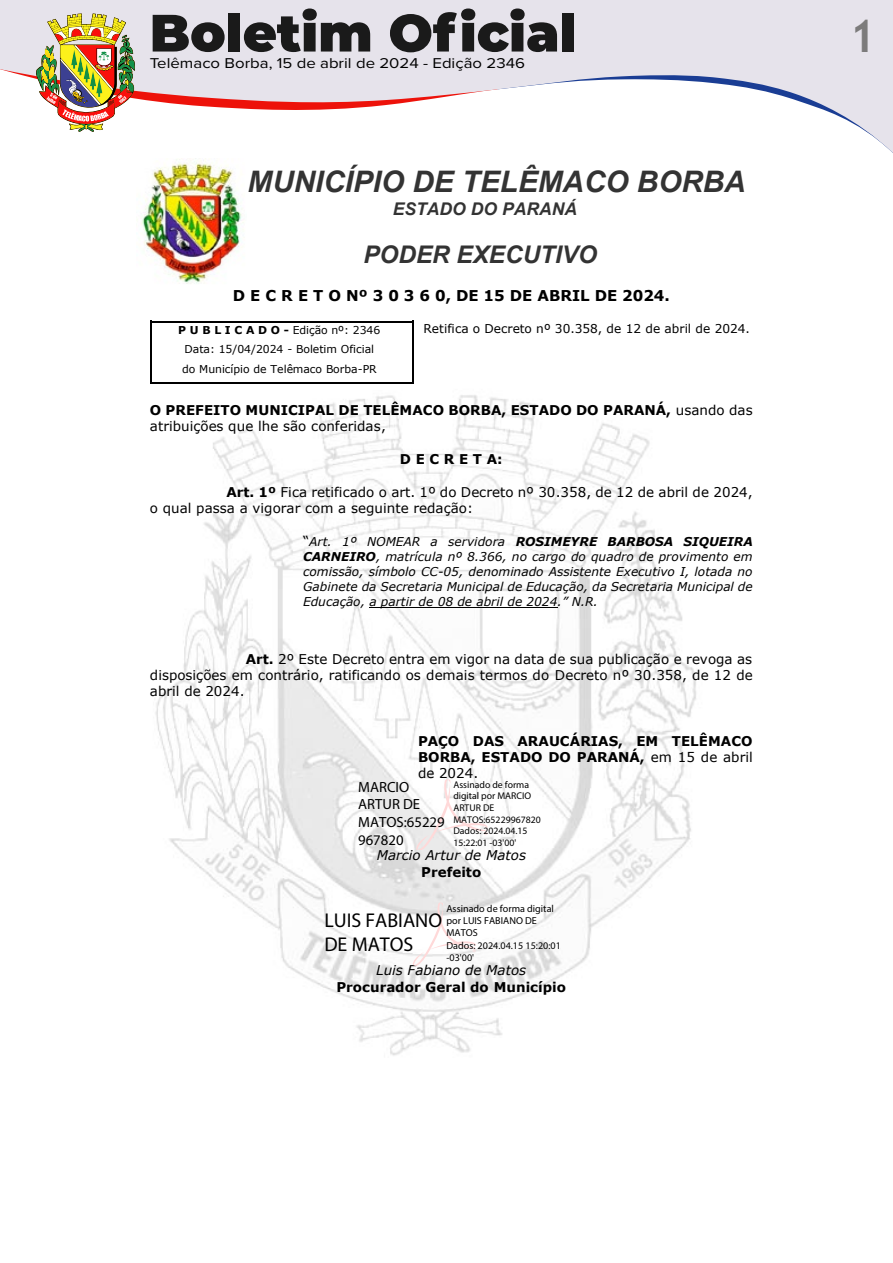
<style>
.page{position:relative;width:893px;height:1263px;background:#fff}
.page>*{position:absolute;margin:0;border:0;box-sizing:border-box;transform-origin:0 0}
.t1{font:700 45px "Trebuchet MS";color:#7c7b7b}
.t2{font:italic 700 29.7px "Arial";color:#333}
.t3{font:italic 700 24.3px "Arial";color:#333}
.t4{font:19.95px/24px "Myriad Pro";color:#000}
.t5{font:italic 700 17.55px "Arial";color:#333}
.t6{font:700 14.85px "Verdana";letter-spacing:-.005em;color:#000}
.t7{font:14.7px "Proxima Nova";color:#000;scale:1.14 1}
.t8{font:14.7px/17.7px "Myriad Pro";color:#000}
.t9{font:13.5px/16.4px "Verdana";color:#000}
.t10{font:700 13.5px/16.4px "Verdana";color:#000}
.t11{font:italic 13.5px "Verdana";color:#000}
.t12{font:italic 12.15px/14.9px "Verdana";color:#000;text-align:justify}
.t13{font:12.15px "Verdana";color:#000}
.t14{font:10.8px/19.6px "Verdana";letter-spacing:-.005em;color:#000;text-align:center}
.t15{font:10.2px/12.1px "Myriad Pro";color:#000}
.t16{font:9.75px/11.7px "Myriad Pro";color:#000}
.s1{font-weight:700}
.s2{font-weight:400}
.s3{font-style:normal;font-size:13.5px}
</style>
<div class="page">
<div style="left:0;top:0;width:893px;height:9px;background:#e6e3eb"></div>
<svg style="left:0;top:9px;width:893px;height:144px"></svg>
<img style="left:141px;top:158px;width:103px;height:126px">
<img style="left:155px;top:395px;width:541px;height:661px">
<hr style="left:369px;top:607px;width:189px;height:1px;background:#000">
<hr style="left:152px;top:321px;width:260px;height:1px;background:#000">
<hr style="left:150px;top:323px;width:2px;height:59px;background:#000">
<hr style="left:152px;top:382px;width:260px;height:2px;background:#000">
<hr style="left:412px;top:323px;width:2px;height:59px;background:#000">
<svg style="left:413px;top:902px;width:63px;height:63px"></svg>
<svg style="left:416px;top:779px;width:71px;height:71px"></svg>
<p class="t7" style="left:150px;top:53px;width:331px">Telêmaco Borba, 15 de abril de 2024 - Edição 2346</p>
<h2 class="t2" style="left:248px;top:162px;width:499px">MUNICÍPIO DE TELÊMACO BORBA</h2>
<h3 class="t5" style="left:393px;top:197px;width:186px">ESTADO DO PARANÁ</h3>
<h3 class="t3" style="left:363px;top:238px;width:235px">PODER EXECUTIVO</h3>
<p class="t6" style="left:233px;top:285px;width:438px">D E C R E T O Nº 3 0 3 6 0, DE 15 DE ABRIL DE 2024.</p>
<p class="t13" style="left:423px;top:320px;width:328px">Retifica o Decreto nº 30.358, de 12 de abril de 2024.</p>
<p class="t14" style="left:178px;top:320px;width:204px"><span class="s1">P U B L I C A D O -</span> Edição nº: 2346<br>Data: 15/04/2024 - Boletim Oficial do Município de Telêmaco Borba-PR</p>
<p class="t10" style="left:150px;top:402px;width:604px">O PREFEITO MUNICIPAL DE TELÊMACO BORBA, ESTADO DO PARANÁ, <span class="s2">usando das atribuições que lhe são conferidas,</span></p>
<p class="t10" style="left:400px;top:451px;width:104px">D E C R E T A:</p>
<p class="t9" style="left:150px;top:484px;width:604px;text-indent:76px"><span class="s1">Art. 1º</span> Fica retificado o art. 1º do Decreto nº 30.358, de 12 de abril de 2024, o qual passa a vigorar com a seguinte redação:</p>
<p class="t12" style="left:303px;top:534px;width:451px"><span class="s3">“</span>Art. 1º NOMEAR a servidora <span class="s1">ROSIMEYRE BARBOSA SIQUEIRA CARNEIRO</span>, matrícula nº 8.366, no cargo do quadro de provimento em comissão, símbolo CC-05, denominado Assistente Executivo I, lotada no Gabinete da Secretaria Municipal de Educação, da Secretaria Municipal de Educação, a partir de 08 de abril de 2024.” N.R.</p>
<p class="t9" style="left:150px;top:650px;width:604px;text-align:justify;text-indent:96px"><span class="s1">Art.</span> 2º Este Decreto entra em vigor na data de sua publicação e revoga as disposições em contrário, ratificando os demais termos do Decreto nº 30.358, de 12 de abril de 2024.</p>
<p class="t10" style="left:418px;top:732px;width:336px;text-align:justify">PAÇO DAS ARAUCÁRIAS, EM TELÊMACO BORBA, ESTADO DO PARANÁ, <span class="s2">em 15 de abril de 2024.</span></p>
<p class="t8" style="left:358px;top:778px;width:88px">MARCIO<br>ARTUR DE<br>MATOS:65229<br>967820</p>
<p class="t16" style="left:453px;top:778px;width:89px">Assinado de forma digital por MARCIO<br>ARTUR DE<br>MATOS:65229967820<br>Dados: 2024.04.15<br>15:22:01 -03'00'</p>
<p class="t11" style="left:377px;top:846px;width:151px">Marcio Artur de Matos</p>
<p class="t10" style="left:421px;top:863px;width:62px">Prefeito</p>
<h3 class="t4" style="left:324px;top:908px;width:119px">LUIS FABIANO<br>DE MATOS</h3>
<p class="t15" style="left:446px;top:902px;width:116px">Assinado de forma digital por LUIS FABIANO DE<br>MATOS<br>Dados: 2024.04.15 15:20:01 -03'00'</p>
<p class="t11" style="left:376px;top:961px;width:152px">Luis Fabiano de Matos</p>
<p class="t10" style="left:336px;top:978px;width:231px">Procurador Geral do Município</p>
<h1 class="t1" style="left:850px;top:8px;width:28px">1</h1>
</div>
